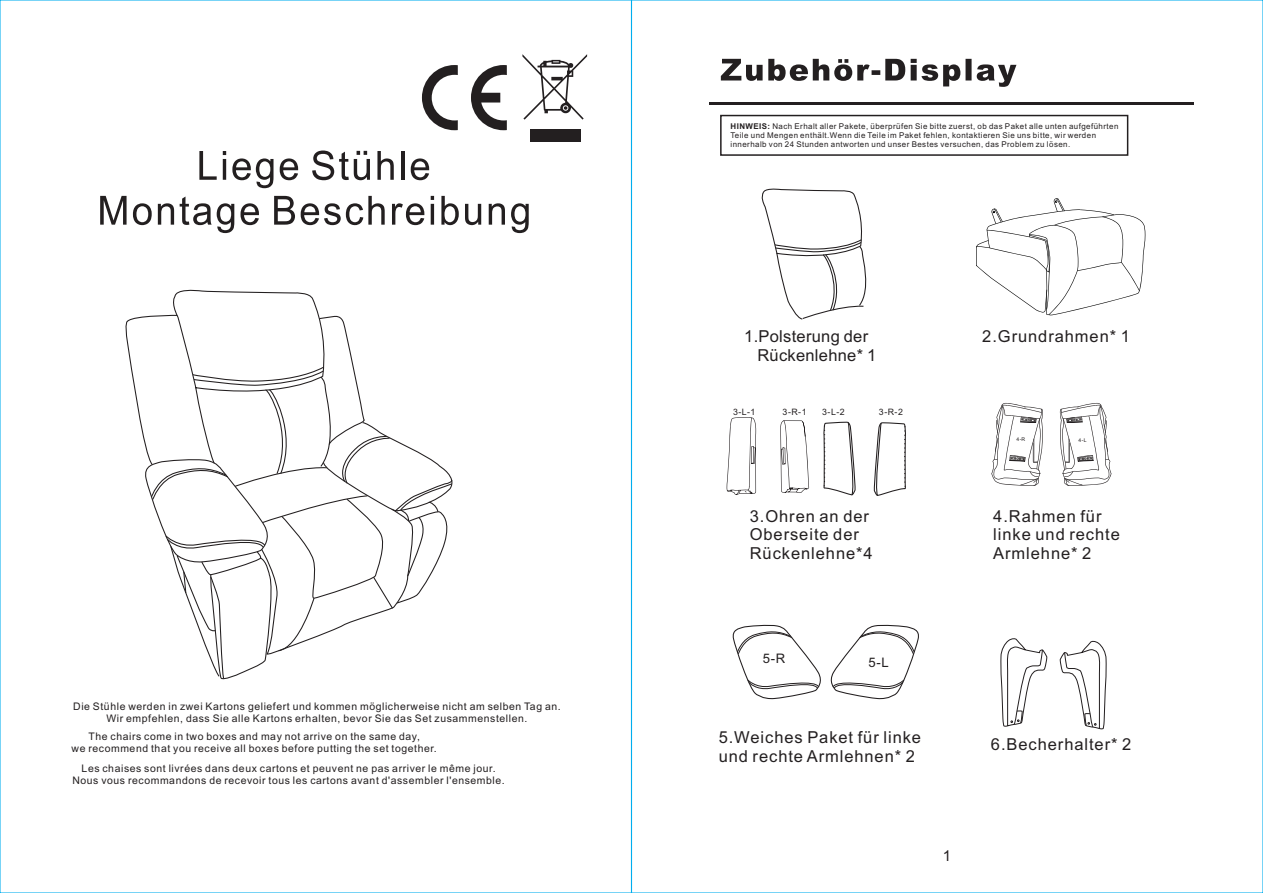
<style>
.page{position:relative;width:1263px;height:893px;background:#fff}
.page>*{position:absolute;margin:0;border:0;box-sizing:border-box;transform-origin:0 0}
.t1{font:16.5px/18.5px "Arial";letter-spacing:.055em;color:#231f20}
.t2{font:16.5px/18.5px "Arial";letter-spacing:.015em;color:#231f20}
.t3{font:15px "Arial";color:#231f20}
.t4{font:13.2px "Arial";color:#231f20}
.t5{font:10.5px/11.7px "Arial";letter-spacing:.055em;color:#231f20;text-align:center}
.t6{font:8.85px "Arial";color:#231f20}
.t7{font:7.95px/8.9px "Arial";letter-spacing:.055em;color:#231f20}
.t8{font:5.1px "Arial";color:#231f20}
.s1{font-weight:700}
</style>
<div class="page">
<svg style="left:976px;top:198px;width:169px;height:117px"></svg>
<svg style="left:125px;top:289px;width:328px;height:391px"></svg>
<svg style="left:199px;top:151px;width:18px;height:29px"></svg>
<svg style="left:223px;top:151px;width:3px;height:4px"></svg>
<hr style="left:223px;top:159px;width:3px;height:21px;background:#231f20">
<svg style="left:232px;top:158px;width:41px;height:30px"></svg>
<svg style="left:280px;top:151px;width:90px;height:29px"></svg>
<svg style="left:377px;top:151px;width:17px;height:29px"></svg>
<hr style="left:401px;top:151px;width:3px;height:29px;background:#231f20">
<svg style="left:411px;top:158px;width:18px;height:22px"></svg>
<svg style="left:100px;top:196px;width:27px;height:29px"></svg>
<svg style="left:133px;top:203px;width:19px;height:22px"></svg>
<svg style="left:158px;top:203px;width:16px;height:22px"></svg>
<svg style="left:180px;top:197px;width:54px;height:36px"></svg>
<svg style="left:240px;top:196px;width:55px;height:29px"></svg>
<svg style="left:301px;top:196px;width:84px;height:29px"></svg>
<svg style="left:392px;top:203px;width:32px;height:22px"></svg>
<svg style="left:431px;top:196px;width:3px;height:4px"></svg>
<hr style="left:431px;top:204px;width:3px;height:21px;background:#231f20">
<svg style="left:441px;top:196px;width:18px;height:29px"></svg>
<svg style="left:465px;top:204px;width:16px;height:21px"></svg>
<svg style="left:489px;top:203px;width:16px;height:22px"></svg>
<svg style="left:511px;top:203px;width:18px;height:30px"></svg>
<svg style="left:422px;top:65px;width:36px;height:65px"></svg>
<svg style="left:471px;top:65px;width:36px;height:65px"></svg>
<svg style="left:522px;top:54px;width:65px;height:66px"></svg>
<div style="left:530px;top:129px;width:51px;height:12px;background:#231f20"></div>
<hr style="left:709px;top:103px;width:485px;height:2px;background:#231f20">
<svg style="left:721px;top:59px;width:295px;height:28px"></svg>
<div style="left:720px;top:115px;width:408px;height:41px;border:2px solid #231f20"></div>
<svg style="left:727px;top:417px;width:82px;height:78px"></svg>
<svg style="left:761px;top:188px;width:106px;height:132px"></svg>
<svg style="left:991px;top:403px;width:52px;height:83px"></svg>
<svg style="left:1060px;top:403px;width:51px;height:83px"></svg>
<svg style="left:874px;top:422px;width:32px;height:74px"></svg>
<svg style="left:823px;top:421px;width:32px;height:75px"></svg>
<svg style="left:732px;top:624px;width:187px;height:75px"></svg>
<svg style="left:1000px;top:638px;width:48px;height:89px"></svg>
<svg style="left:1059px;top:640px;width:48px;height:90px"></svg>
<p class="t5" style="left:73px;top:702px;width:489px">Die Stühle werden in zwei Kartons geliefert und kommen möglicherweise nicht am selben Tag an.<br>Wir empfehlen, dass Sie alle Kartons erhalten, bevor Sie das Set zusammenstellen.</p>
<p class="t5" style="left:72px;top:732px;width:367px">The chairs come in two boxes and may not arrive on the same day,<br>we recommend that you receive all boxes before putting the set together.</p>
<p class="t5" style="left:72px;top:764px;width:434px">Les chaises sont livrées dans deux cartons et peuvent ne pas arriver le même jour.<br>Nous vous recommandons de recevoir tous les cartons avant d'assembler l'ensemble.</p>
<p class="t7" style="left:730px;top:122px;width:390px"><span class="s1">HINWEIS:</span> Nach Erhalt aller Pakete, überprüfen Sie bitte zuerst, ob das Paket alle unten aufgeführten<br>Teile und Mengen enthält.Wenn die Teile im Paket fehlen, kontaktieren Sie uns bitte, wir werden innerhalb von 24 Stunden antworten und unser Bestes versuchen, das Problem zu lösen.</p>
<h1 class="t2" style="left:757px;top:329px;width:120px;text-indent:-13px">1.Polsterung der<br>Rückenlehne* 1</h1>
<h1 class="t1" style="left:982px;top:329px;width:149px">2.Grundrahmen* 1</h1>
<p class="t6" style="left:733px;top:409px;width:24px">3-L-1</p>
<p class="t6" style="left:783px;top:409px;width:25px">3-R-1</p>
<p class="t6" style="left:822px;top:409px;width:24px">3-L-2</p>
<p class="t6" style="left:879px;top:409px;width:25px">3-R-2</p>
<h1 class="t1" style="left:750px;top:508px;width:124px">3.Ohren an der<br>Oberseite der<br>Rückenlehne*4</h1>
<p class="t4" style="left:763px;top:653px;width:24px">5-R</p>
<p class="t4" style="left:868px;top:657px;width:22px">5-L</p>
<p class="t8" style="left:1016px;top:438px;width:10px">4-R</p>
<p class="t8" style="left:1078px;top:438px;width:9px">4-L</p>
<h1 class="t1" style="left:993px;top:508px;width:128px">4.Rahmen für linke und rechte<br>Armlehne* 2</h1>
<h1 class="t1" style="left:719px;top:730px;width:204px">5.Weiches Paket für linke und rechte Armlehnen* 2</h1>
<h1 class="t1" style="left:991px;top:736px;width:142px">6.Becherhalter* 2</h1>
<h2 class="t3" style="left:943px;top:850px;width:10px">1</h2>
</div>
